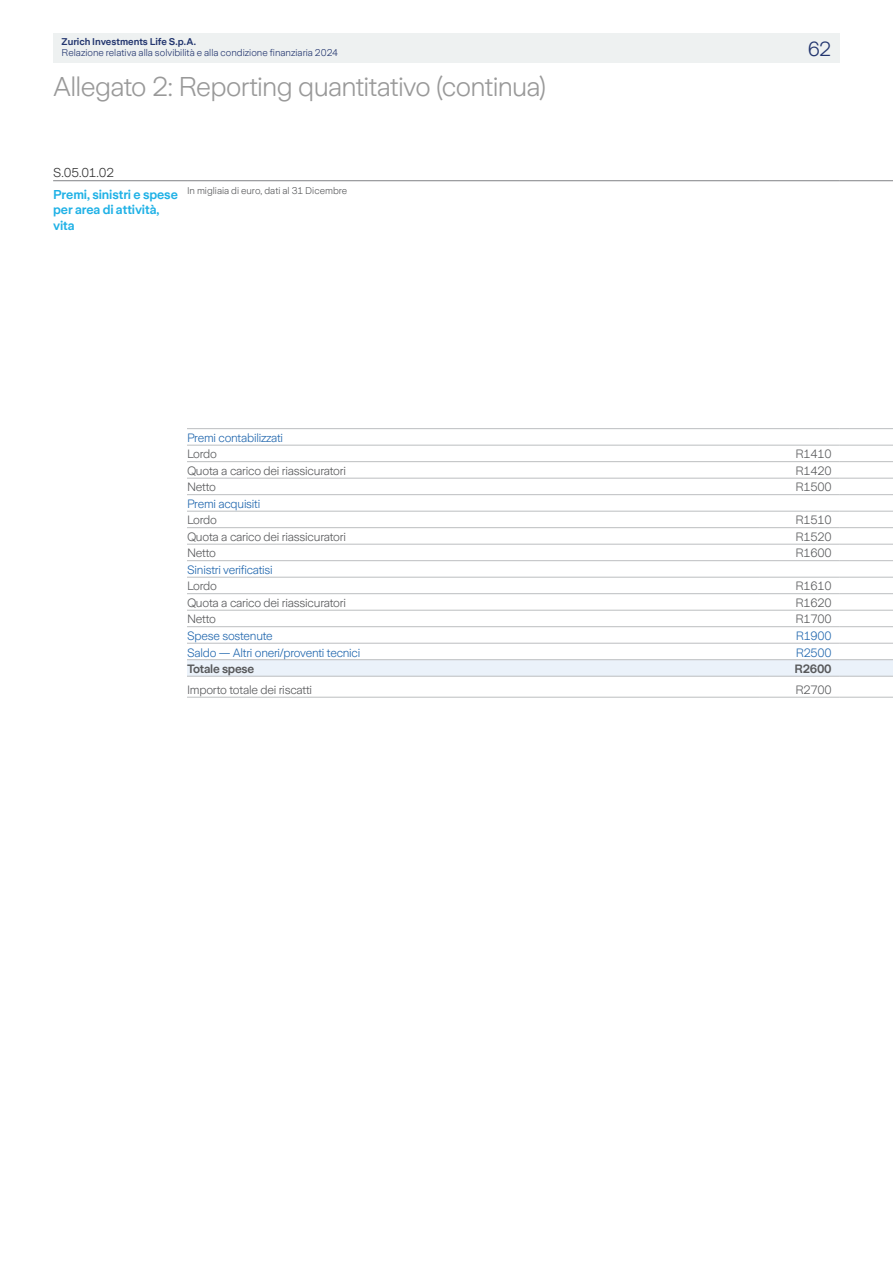
<style>
.page{position:relative;width:893px;height:1263px;background:#fff}
.page>*{position:absolute;margin:0;border:0;box-sizing:border-box;transform-origin:0 0}
.t1{font:300 27px "Zurich Sans";letter-spacing:-.03em;color:#999}
.t2{font:300 20.25px "Zurich Sans";color:#23366f}
.t3{font:600 12.75px/15.8px "Zurich Sans";letter-spacing:-.01em;color:#1fb1e6}
.t4{font:300 12.75px "Zurich Sans";color:#333}
.t5{font:300 12px "Zurich Sans";letter-spacing:-.02em;color:#58595b}
.t6{font:300 12px "Zurich Sans";letter-spacing:-.02em;color:#2167ae}
.t7{font:600 12px "Zurich Sans";letter-spacing:-.02em;color:#58595b}
.t8{font:300 9.75px "Zurich Sans";color:#23366f}
.t9{font:300 9.75px "Zurich Sans";color:#58595b}
.t10{font:600 9.75px "Zurich Sans";color:#23366f}
</style>
<div class="page">
<div style="left:53px;top:33px;width:787px;height:29px;background:#eef1f1"></div>
<svg style="left:187px;top:660px;width:706px;height:16px;background:#e9f0f8"></svg>
<hr style="left:53px;top:180px;width:134px;height:1px;background:#808285">
<hr style="left:187px;top:180px;width:572px;height:1px;background:#808285">
<hr style="left:759px;top:180px;width:81px;height:1px;background:#808285">
<hr style="left:840px;top:180px;width:53px;height:1px;background:#808285">
<hr style="left:187px;top:428px;width:572px;height:1px;background:#bcbec0">
<hr style="left:759px;top:428px;width:81px;height:1px;background:#bcbec0">
<hr style="left:840px;top:428px;width:53px;height:1px;background:#bcbec0">
<hr style="left:187px;top:445px;width:572px;height:1px;background:#bcbec0">
<hr style="left:759px;top:445px;width:81px;height:1px;background:#bcbec0">
<hr style="left:840px;top:445px;width:53px;height:1px;background:#bcbec0">
<hr style="left:187px;top:461px;width:572px;height:1px;background:#bcbec0">
<hr style="left:759px;top:461px;width:81px;height:1px;background:#bcbec0">
<hr style="left:840px;top:461px;width:53px;height:1px;background:#bcbec0">
<hr style="left:187px;top:478px;width:572px;height:1px;background:#bcbec0">
<hr style="left:759px;top:478px;width:81px;height:1px;background:#bcbec0">
<hr style="left:840px;top:478px;width:53px;height:1px;background:#bcbec0">
<hr style="left:187px;top:494px;width:572px;height:1px;background:#bcbec0">
<hr style="left:759px;top:494px;width:81px;height:1px;background:#bcbec0">
<hr style="left:840px;top:494px;width:53px;height:1px;background:#bcbec0">
<hr style="left:187px;top:511px;width:572px;height:1px;background:#bcbec0">
<hr style="left:759px;top:511px;width:81px;height:1px;background:#bcbec0">
<hr style="left:840px;top:511px;width:53px;height:1px;background:#bcbec0">
<hr style="left:187px;top:527px;width:572px;height:1px;background:#bcbec0">
<hr style="left:759px;top:527px;width:81px;height:1px;background:#bcbec0">
<hr style="left:840px;top:527px;width:53px;height:1px;background:#bcbec0">
<hr style="left:187px;top:544px;width:572px;height:1px;background:#bcbec0">
<hr style="left:759px;top:544px;width:81px;height:1px;background:#bcbec0">
<hr style="left:840px;top:544px;width:53px;height:1px;background:#bcbec0">
<hr style="left:187px;top:560px;width:572px;height:1px;background:#bcbec0">
<hr style="left:759px;top:560px;width:81px;height:1px;background:#bcbec0">
<hr style="left:840px;top:560px;width:53px;height:1px;background:#bcbec0">
<hr style="left:187px;top:577px;width:572px;height:1px;background:#bcbec0">
<hr style="left:759px;top:577px;width:81px;height:1px;background:#bcbec0">
<hr style="left:840px;top:577px;width:53px;height:1px;background:#bcbec0">
<hr style="left:187px;top:593px;width:572px;height:1px;background:#bcbec0">
<hr style="left:759px;top:593px;width:81px;height:1px;background:#bcbec0">
<hr style="left:840px;top:593px;width:53px;height:1px;background:#bcbec0">
<hr style="left:187px;top:610px;width:572px;height:1px;background:#bcbec0">
<hr style="left:759px;top:610px;width:81px;height:1px;background:#bcbec0">
<hr style="left:840px;top:610px;width:53px;height:1px;background:#bcbec0">
<hr style="left:187px;top:626px;width:572px;height:1px;background:#bcbec0">
<hr style="left:759px;top:626px;width:81px;height:1px;background:#bcbec0">
<hr style="left:840px;top:626px;width:53px;height:1px;background:#bcbec0">
<hr style="left:187px;top:643px;width:572px;height:1px;background:#bcbec0">
<hr style="left:759px;top:643px;width:81px;height:1px;background:#bcbec0">
<hr style="left:840px;top:643px;width:53px;height:1px;background:#bcbec0">
<hr style="left:187px;top:659px;width:572px;height:1px;background:#bcbec0">
<hr style="left:759px;top:659px;width:81px;height:1px;background:#bcbec0">
<hr style="left:840px;top:659px;width:53px;height:1px;background:#bcbec0">
<hr style="left:187px;top:676px;width:572px;height:1px;background:#bcbec0">
<hr style="left:759px;top:676px;width:81px;height:1px;background:#bcbec0">
<hr style="left:840px;top:676px;width:53px;height:1px;background:#bcbec0">
<hr style="left:187px;top:697px;width:572px;height:1px;background:#bcbec0">
<hr style="left:759px;top:697px;width:81px;height:1px;background:#bcbec0">
<hr style="left:840px;top:697px;width:53px;height:1px;background:#bcbec0">
<p class="t10" style="left:62px;top:36px;width:136px">Zurich Investments Life S.p.A.</p>
<p class="t8" style="left:62px;top:47px;width:278px">Relazione relativa alla solvibilità e alla condizione finanziaria 2024</p>
<h2 class="t2" style="left:808px;top:38px;width:25px">62</h2>
<h1 class="t1" style="left:53px;top:72px;width:495px">Allegato 2: Reporting quantitativo (continua)</h1>
<p class="t4" style="left:53px;top:165px;width:62px">S.05.01.02</p>
<p class="t3" style="left:53px;top:187px;width:126px">Premi, sinistri e spese per area di attività, vita</p>
<p class="t9" style="left:187px;top:185px;width:162px">In migliaia di euro, dati al 31 Dicembre</p>
<p class="t6" style="left:187px;top:431px;width:98px">Premi contabilizzati</p>
<p class="t5" style="left:187px;top:448px;width:31px">Lordo</p>
<p class="t5" style="left:795px;top:448px;width:38px">R1410</p>
<p class="t5" style="left:187px;top:464px;width:160px">Quota a carico dei riassicuratori</p>
<p class="t5" style="left:795px;top:464px;width:38px">R1420</p>
<p class="t5" style="left:187px;top:481px;width:31px">Netto</p>
<p class="t5" style="left:795px;top:481px;width:38px">R1500</p>
<p class="t6" style="left:187px;top:497px;width:75px">Premi acquisiti</p>
<p class="t5" style="left:187px;top:514px;width:31px">Lordo</p>
<p class="t5" style="left:795px;top:514px;width:38px">R1510</p>
<p class="t5" style="left:187px;top:530px;width:160px">Quota a carico dei riassicuratori</p>
<p class="t5" style="left:795px;top:530px;width:38px">R1520</p>
<p class="t5" style="left:187px;top:547px;width:31px">Netto</p>
<p class="t5" style="left:795px;top:547px;width:38px">R1600</p>
<p class="t6" style="left:187px;top:563px;width:87px">Sinistri verificatisi</p>
<p class="t5" style="left:187px;top:580px;width:31px">Lordo</p>
<p class="t5" style="left:795px;top:580px;width:38px">R1610</p>
<p class="t5" style="left:187px;top:596px;width:160px">Quota a carico dei riassicuratori</p>
<p class="t5" style="left:795px;top:596px;width:38px">R1620</p>
<p class="t5" style="left:187px;top:613px;width:31px">Netto</p>
<p class="t5" style="left:795px;top:613px;width:38px">R1700</p>
<p class="t6" style="left:187px;top:629px;width:87px">Spese sostenute</p>
<p class="t6" style="left:796px;top:629px;width:37px">R1900</p>
<p class="t6" style="left:187px;top:646px;width:175px">Saldo — Altri oneri/proventi tecnici</p>
<p class="t6" style="left:796px;top:646px;width:37px">R2500</p>
<p class="t7" style="left:187px;top:662px;width:69px">Totale spese</p>
<p class="t7" style="left:794px;top:662px;width:39px">R2600</p>
<p class="t5" style="left:187px;top:683px;width:127px">Importo totale dei riscatti</p>
<p class="t5" style="left:795px;top:683px;width:38px">R2700</p>
</div>
